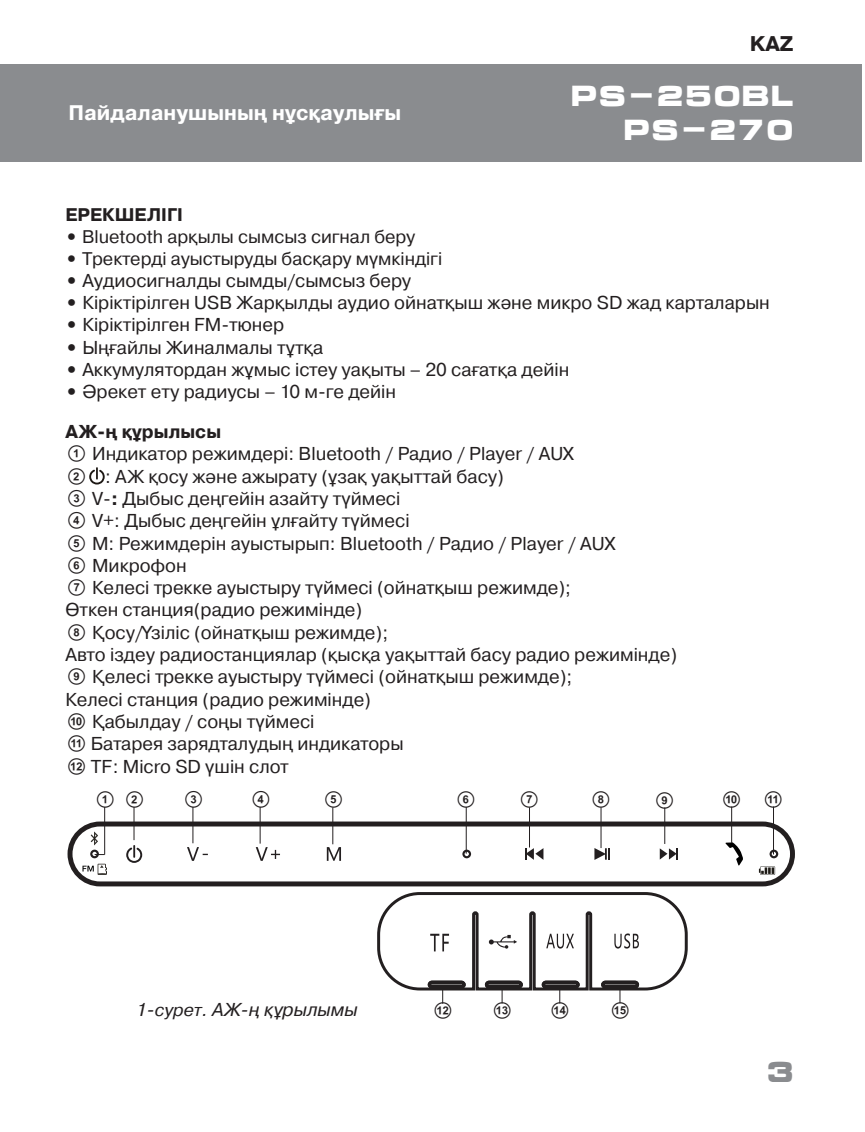
<style>
.page{position:relative;width:865px;height:1132px;background:#fff}
.page>*{position:absolute;margin:0;border:0;box-sizing:border-box;transform-origin:0 0}
.t1{font:700 28.35px/33.9px "Micra";color:#fff;text-align:right}
.t2{font:700 28.35px "Micra";color:#8a8c8f}
.t3{font:700 21px "Pragmatica";color:#fff}
.t4{font:700 21px "Pragmatica";color:#231f20}
.t5{font:18.55px/22.4px "Pragmatica";color:#231f20}
.t6{font:italic 18.55px "Pragmatica";color:#231f20}
.t7{font:18.55px "SVEN";color:#231f20}
.t8{font:18.2px "Pragmatica";color:#231f20}
.t9{font:700 18.2px "Pragmatica";color:#231f20}
.s1{font-weight:700}
.s2{font-family:"SVEN"}
.s3{font-size:17.5px}
</style>
<div class="page">
<div style="left:67px;top:821px;width:727px;height:65px;border:5px solid #231f20;border-radius:30px"></div>
<svg style="left:758px;top:866px;width:16px;height:8px"></svg>
<svg style="left:91px;top:831px;width:7px;height:14px"></svg>
<svg style="left:82px;top:863px;width:25px;height:11px"></svg>
<svg style="left:462px;top:849px;width:9px;height:9px"></svg>
<svg style="left:769px;top:849px;width:8px;height:9px"></svg>
<svg style="left:90px;top:849px;width:9px;height:9px"></svg>
<svg style="left:126px;top:845px;width:16px;height:17px"></svg>
<svg style="left:525px;top:847px;width:18px;height:12px"></svg>
<svg style="left:659px;top:848px;width:18px;height:11px"></svg>
<svg style="left:594px;top:847px;width:16px;height:12px"></svg>
<svg style="left:187px;top:847px;width:93px;height:13px"></svg>
<svg style="left:326px;top:847px;width:15px;height:13px"></svg>
<svg style="left:725px;top:842px;width:17px;height:23px"></svg>
<div style="left:0;top:65px;width:861px;height:97px;background:#8a8c8f"></div>
<svg style="left:89px;top:467px;width:16px;height:17px"></svg>
<hr style="left:104px;top:806px;width:1px;height:48px;background:#231f20">
<svg style="left:92px;top:851px;width:13px;height:4px"></svg>
<hr style="left:133px;top:806px;width:1px;height:33px;background:#231f20">
<hr style="left:192px;top:806px;width:1px;height:37px;background:#231f20">
<hr style="left:259px;top:806px;width:1px;height:37px;background:#231f20">
<hr style="left:465px;top:806px;width:1px;height:47px;background:#231f20">
<hr style="left:528px;top:807px;width:2px;height:40px;background:#231f20">
<hr style="left:600px;top:807px;width:1px;height:40px;background:#231f20">
<hr style="left:332px;top:807px;width:1px;height:37px;background:#231f20">
<hr style="left:664px;top:807px;width:1px;height:36px;background:#231f20">
<hr style="left:730px;top:806px;width:2px;height:36px;background:#231f20">
<hr style="left:772px;top:806px;width:1px;height:48px;background:#231f20">
<svg style="left:377px;top:892px;width:311px;height:111px"></svg>
<p class="t3" style="left:68px;top:99px;width:334px">Пайдаланушының нұсқаулығы</p>
<p class="t4" style="left:749px;top:30px;width:45px">KAZ</p>
<h1 class="t1" style="left:569px;top:79px;width:226px">PS-250BL<br>PS-270</h1>
<p class="t9" style="left:65px;top:203px;width:119px">ЕРЕКШЕЛІГІ</p>
<p class="t8" style="left:65px;top:225px;width:351px"><span class="s1">•</span> Bluetooth арқылы сымсыз сигнал беру</p>
<p class="t8" style="left:65px;top:247px;width:378px"><span class="s1">•</span> Тректерді ауыстыруды басқару мүмкіндігі</p>
<p class="t5" style="left:65px;top:269px;width:347px"><span class="s1">•</span> Аудиосигналды сымды/сымсыз беру</p>
<p class="t5" style="left:65px;top:292px;width:705px"><span class="s1">•</span> Кіріктірілген USB Жарқылды аудио ойнатқыш және микро SD жад карталарын</p>
<p class="t5" style="left:65px;top:314px;width:220px"><span class="s1">•</span> Кіріктірілген FM-тюнер</p>
<p class="t5" style="left:65px;top:336px;width:259px"><span class="s1">•</span> Ыңғайлы Жиналмалы тұтқа</p>
<p class="t5" style="left:65px;top:359px;width:505px"><span class="s1">•</span> Аккумулятордан жұмыс істеу уақыты – 20 сағатқа дейін</p>
<p class="t5" style="left:65px;top:372px;width:332px;line-height:39.9px"><span class="s1">•</span> Әрекет ету радиусы – 10 м-ге дейін<br><span class="s1">АЖ-ң құрылысы</span></p>
<p class="t5" style="left:65px;top:443px;width:612px"><span class="s2">A</span> Индикатор режимдері: Bluetooth / Радио / Player / AUX<br><span class="s2">B</span> : АЖ қосу және ажырату (ұзақ уақыттай басу)<br><span class="s2">C</span> V-<span class="s1">:</span> Дыбыс деңгейін азайту түймесі<br><span class="s2">D</span> V+: Дыбыс деңгейін ұлғайту түймесі<br><span class="s2">E</span> M: Режимдерін ауыстырып: Bluetooth / Радио / Player / AUX<br><span class="s2">F</span> Микрофон<br><span class="s2">G</span> Келесі трекке ауыстыру түймесі (ойнатқыш режимде);<br>Өткен станция(радио режимінде)<br><span class="s2">H</span> Қосу/Үзіліс (ойнатқыш режимде);<br>Авто іздеу радиостанциялар (қысқа уақыттай басу радио режимінде)<br><span class="s2">I</span> Қелесі трекке ауыстыру түймесі (ойнатқыш режимде);<br>Келесі станция (радио режимінде)<br><span class="s2">J</span> Қабылдау / соңы түймесі<br><span class="s2">K</span> Батарея зарядталудың индикаторы<br><span class="s2">L</span> TF: Micro SD үшін слот</p>
<p class="t7" style="left:94px;top:784px;width:53px">A B</p>
<p class="t7" style="left:182px;top:784px;width:24px">C</p>
<p class="t7" style="left:249px;top:784px;width:24px">D</p>
<p class="t7" style="left:322px;top:784px;width:24px">E</p>
<p class="t7" style="left:455px;top:784px;width:24px">F</p>
<p class="t7" style="left:518px;top:784px;width:24px">G</p>
<p class="t7" style="left:589px;top:784px;width:24px">H</p>
<p class="t7" style="left:653px;top:785px;width:24px">I</p>
<p class="t7" style="left:720px;top:784px;width:64px">J K</p>
<p class="t6" style="left:136px;top:997px;width:223px">1-<span class="s3">сурет</span>. АЖ-ң құрылымы</p>
<p class="t7" style="left:431px;top:995px;width:23px">L</p>
<p class="t7" style="left:491px;top:995px;width:23px">M</p>
<p class="t7" style="left:548px;top:995px;width:23px">N</p>
<p class="t7" style="left:609px;top:995px;width:23px">O</p>
<h1 class="t2" style="left:765px;top:1056px;width:31px">3</h1>
</div>
